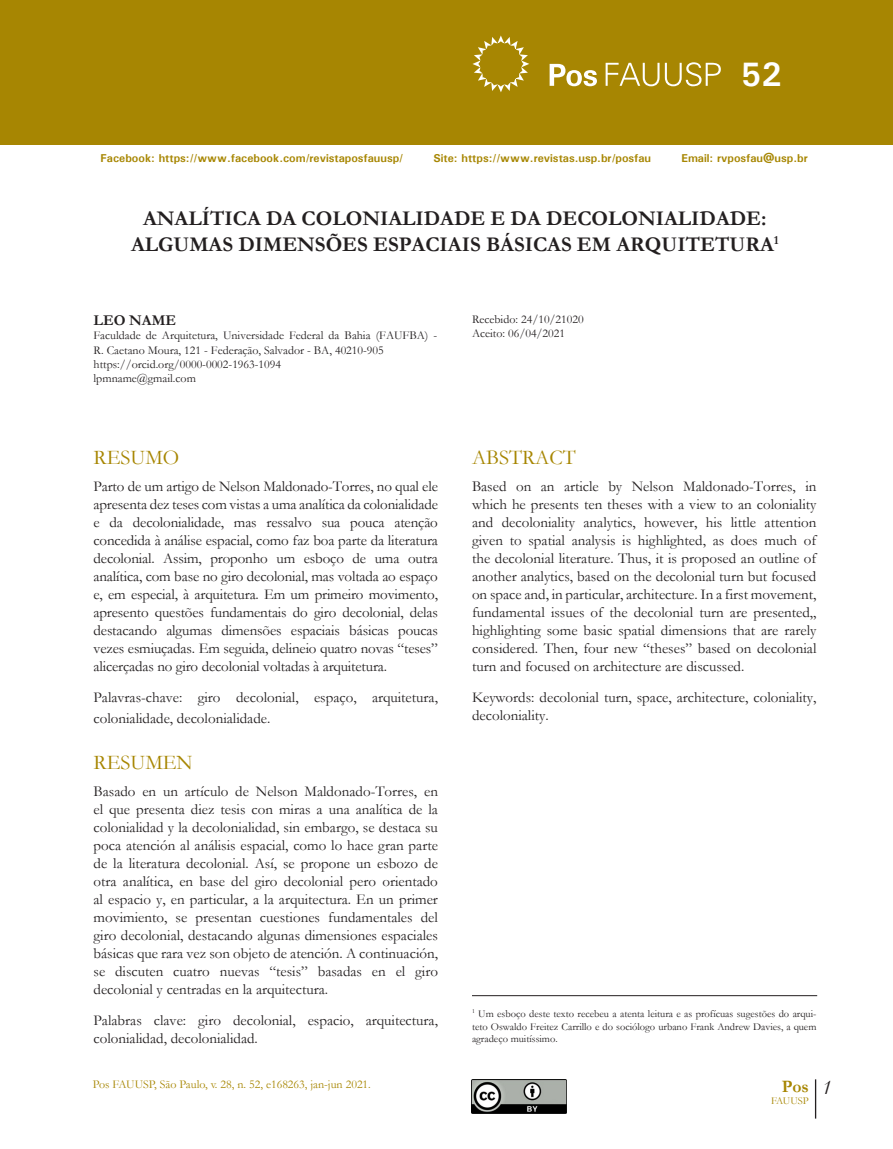
<style>
.page{position:relative;width:893px;height:1149px;background:#fff}
.page>*{position:absolute;margin:0;border:0;box-sizing:border-box;transform-origin:0 0}
.t1{font:700 33.9px "Univers";color:#fff;scale:.95 1}
.titulo{font:700 21px/25.2px "Garamond";color:#231f20;text-align:center}
.subtitulo{font:21px "Garamond";color:#a78602}
.texto_abstract{font:21px "Garamond";color:#a78602}
.t2{font:italic 21px "Garamond";color:#231f20}
.t3{font:700 17.55px "Garamond";color:#a78602}
.texto_abstract-2{font:15px/18px "Garamond";color:#231f20;text-align:justify}
.autor{font:700 15px "Garamond";color:#231f20}
.texto_do_autor{font:12px/14.4px "Garamond";color:#231f20}
.t4{font:12px "Garamond";color:#a78602}
.t5{font:700 11.4px "Univers";color:#a78602}
.nota_de_rodape{font:10.5px/12.6px "Garamond";color:#231f20;text-align:justify}
.t6{font:10.5px "Garamond";color:#a78602}
</style>
<div class="page">
<div style="left:0;top:0;width:893px;height:145px;background:#a78602"></div>
<svg style="left:550px;top:62px;width:171px;height:24px"></svg>
<svg style="left:472px;top:35px;width:57px;height:57px"></svg>
<hr style="left:815px;top:1078px;width:1px;height:40px;background:#231f20">
<img style="left:471px;top:1079px;width:95px;height:33px">
<hr style="left:472px;top:995px;width:345px;height:1px;background:#231f20">
<h1 class="t1" style="left:741px;top:54px;width:44px">52</h1>
<p class="t5" style="left:101px;top:151px;width:304px">Facebook: https://www.facebook.com/revistaposfauusp/</p>
<p class="t5" style="left:433px;top:151px;width:219px">Site: https://www.revistas.usp.br/posfau</p>
<p class="t5" style="left:681px;top:151px;width:128px">Email: rvposfau@usp.br</p>
<p class="titulo" style="left:131px;top:206px;width:649px">ANALÍTICA DA COLONIALIDADE E DA DECOLONIALIDADE:<br>ALGUMAS DIMENSÕES ESPACIAIS BÁSICAS EM ARQUITETURA<sup>1</sup></p>
<p class="autor" style="left:94px;top:310px;width:84px">LEO NAME</p>
<p class="texto_do_autor" style="left:94px;top:328px;width:345px">Faculdade de Arquitetura, Universidade Federal da Bahia (FAUFBA) -<br>R. Caetano Moura, 121 - Federação, Salvador - BA, 40210-905</p>
<p class="texto_do_autor" style="left:94px;top:356px;width:189px">https://orcid.org/0000-0002-1963-1094</p>
<p class="texto_do_autor" style="left:94px;top:371px;width:104px">lpmname@gmail.com</p>
<p class="subtitulo" style="left:94px;top:443px;width:87px">RESUMO</p>
<p class="texto_abstract-2" style="left:94px;top:476px;width:346px">Parto de um artigo de Nelson Maldonado-Torres, no qual ele apresenta dez teses com vistas a uma analítica da colonialidade e da decolonialidade, mas ressalvo sua pouca atenção concedida à análise espacial, como faz boa parte da literatura decolonial. Assim, proponho um esboço de uma outra analítica, com base no giro decolonial, mas voltada ao espaço e, em especial, à arquitetura. Em um primeiro movimento, apresento questões fundamentais do giro decolonial, delas destacando algumas dimensões espaciais básicas poucas vezes esmiuçadas. Em seguida, delineio quatro novas “teses” alicerçadas no giro decolonial voltadas à arquitetura.</p>
<p class="texto_abstract-2" style="left:94px;top:686px;width:346px;line-height:21px">Palavras-chave: giro decolonial, espaço, arquitetura, colonialidade, decolonialidade.</p>
<p class="texto_abstract" style="left:94px;top:748px;width:101px">RESUMEN</p>
<p class="texto_abstract-2" style="left:94px;top:781px;width:346px">Basado en un artículo de Nelson Maldonado-Torres, en el que presenta diez tesis con miras a una analítica de la colonialidad y la decolonialidad, sin embargo, se destaca su poca atención al análisis espacial, como lo hace gran parte de la literatura decolonial. Así, se propone un esbozo de otra analítica, en base del giro decolonial pero orientado al espacio y, en particular, a la arquitectura. En un primer movimiento, se presentan cuestiones fundamentales del giro decolonial, destacando algunas dimensiones espaciales básicas que rara vez son objeto de atención. A continuación, se discuten cuatro nuevas “tesis” basadas en el giro decolonial y centradas en la arquitectura.</p>
<p class="texto_abstract-2" style="left:94px;top:1010px;width:346px">Palabras clave: giro decolonial, espacio, arquitectura, colonialidad, decolonialidad.</p>
<p class="t4" style="left:93px;top:1075px;width:280px">Pos FAUUSP, São Paulo, v. 28, n. 52, e168263, jan-jun 2021.</p>
<p class="texto_do_autor" style="left:472px;top:311px;width:113px">Recebido: 24/10/21020</p>
<p class="texto_do_autor" style="left:472px;top:326px;width:95px">Aceito: 06/04/2021</p>
<p class="subtitulo" style="left:472px;top:443px;width:105px">ABSTRACT</p>
<p class="texto_abstract-2" style="left:472px;top:476px;width:346px">Based on an article by Nelson Maldonado-Torres, in which he presents ten theses with a view to an coloniality and decoloniality analytics, however, his little attention given to spatial analysis is highlighted, as does much of the decolonial literature. Thus, it is proposed an outline of another analytics, based on the decolonial turn but focused on space and, in particular, architecture. In a first movement, fundamental issues of the decolonial turn are presented,, highlighting some basic spatial dimensions that are rarely considered. Then, four new “theses” based on decolonial turn and focused on architecture are discussed.</p>
<p class="texto_abstract-2" style="left:472px;top:687px;width:346px">Keywords: decolonial turn, space, architecture, coloniality, decoloniality.</p>
<p class="nota_de_rodape" style="left:472px;top:1006px;width:346px"><sup>1</sup> Um esboço deste texto recebeu a atenta leitura e as profícuas sugestões do arqui&shy;teto Oswaldo Freitez Carrillo e do sociólogo urbano Frank Andrew Davies, a quem agradeço muitíssimo.</p>
<p class="t3" style="left:782px;top:1073px;width:28px">Pos</p>
<p class="t6" style="left:771px;top:1093px;width:39px">FAUUSP</p>
<h2 class="t2" style="left:822px;top:1072px;width:11px">1</h2>
</div>
